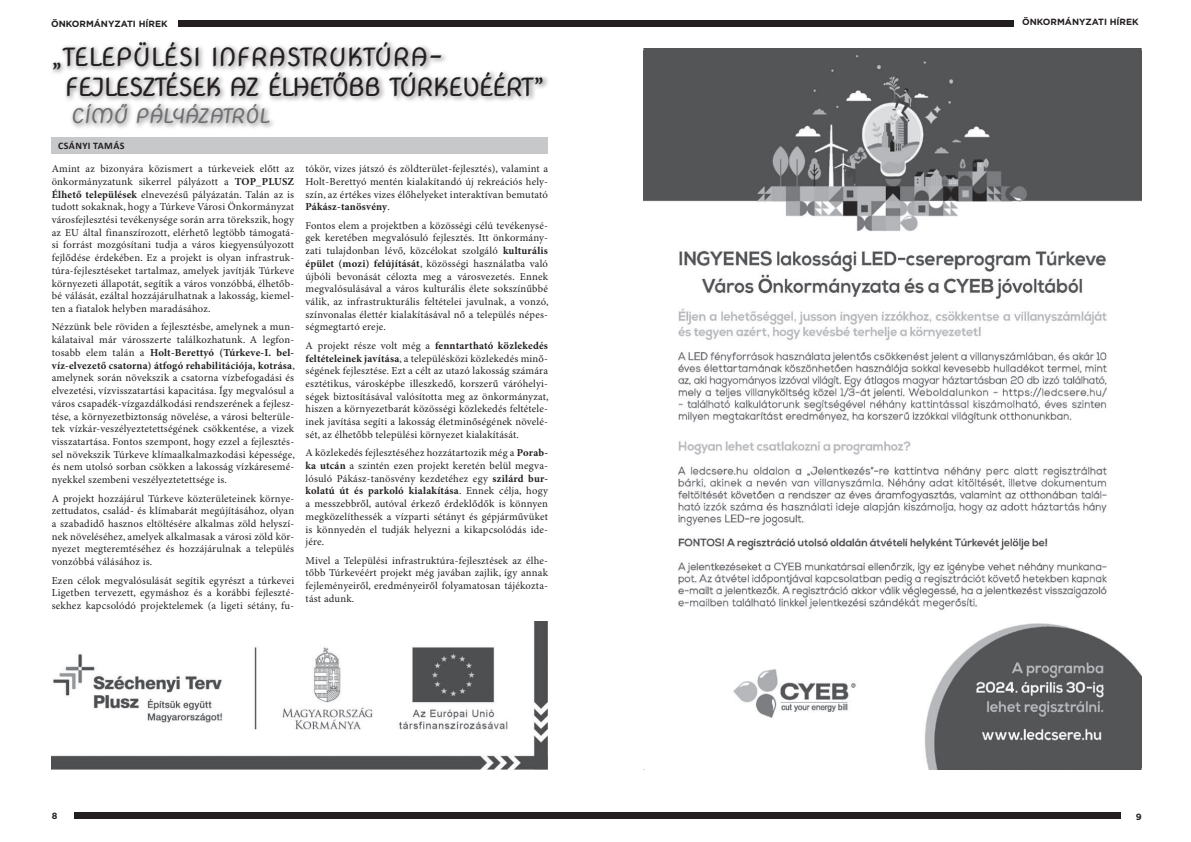
<style>
.page{position:relative;width:1191px;height:842px;background:#fff}
.page>*{position:absolute;margin:0;border:0;box-sizing:border-box;transform-origin:0 0}
.t1{font:25px/30px "Nova Oval";letter-spacing:-.04em;color:#231f20}
.t2{font:20px "Nova Oval";color:#6d6e71}
.t3{font:10.6px/12.7px "Minion Pro";letter-spacing:.02em;color:#231f20;text-align:justify}
.t4{font:700 10px "Calibri";letter-spacing:.04em;color:#231f20}
.t5{font:700 9px "Gotham";color:#231f20}
.s1{font-weight:700}
</style>
<div class="page">
<div style="left:74px;top:812px;width:521px;height:7px;background:#231f20"></div>
<div style="left:595px;top:812px;width:525px;height:7px;background:#231f20"></div>
<div style="left:181px;top:20px;width:825px;height:6px;background:#231f20"></div>
<div style="left:51px;top:137px;width:496px;height:17px;background:#c7c8ca"></div>
<div style="left:50px;top:39px;width:500px;height:91px;background:#231f20;opacity:.36"></div>
<img style="left:52px;top:621px;width:495px;height:149px">
<img style="left:643px;top:49px;width:498px;height:721px">
<p class="t5" style="left:51px;top:18px;width:118px">ÖNKORMÁNYZATI HÍREK</p>
<p class="t5" style="left:1022px;top:17px;width:118px">ÖNKORMÁNYZATI HÍREK</p>
<h1 class="t1" style="left:65px;top:41px;width:481px;text-indent:-14px">„TELEPÜLÉSI INFRASTRUKTÚRA-<br>FEJLESZTÉSEK AZ ÉLHETŐBB TÚRKEVÉÉRT”</h1>
<h2 class="t2" style="left:71px;top:103px;width:203px">CÍMŰ PÁLYÁZATRÓL</h2>
<p class="t4" style="left:58px;top:140px;width:68px">CSÁNYI TAMÁS</p>
<p class="t3" style="left:52px;top:163px;width:244px">Amint az bizonyára közismert a túrkeveiek előtt az önkormányzatunk sikerrel pályázott a <span class="s1">TOP_PLUSZ Élhető települések</span> elnevezésű pályázatán. Talán az is tudott sokaknak, hogy a Túrkeve Városi Önkormányzat városfejlesztési tevékenysége során arra törekszik, hogy az EU által finanszírozott, elérhető legtöbb támogatá&shy;si forrást mozgósítani tudja a város kiegyensúlyozott fejlődése érdekében. Ez a projekt is olyan infrastruk&shy;túra-fejlesztéseket tartalmaz, amelyek javítják Túrkeve környezeti állapotát, segítik a város vonzóbbá, élhetőb&shy;bé válását, ezáltal hozzájárulhatnak a lakosság, kiemel&shy;ten a fiatalok helyben maradásához.</p>
<p class="t3" style="left:52px;top:321px;width:244px">Nézzünk bele röviden a fejlesztésbe, amelynek a mun&shy;kálataival már városszerte találkozhatunk. A legfon&shy;tosabb elem talán a <span class="s1">Holt-Berettyó (Túrkeve-I. bel&shy;víz-elvezető csatorna) átfogó rehabilitációja, kotrása</span>, amelynek során növekszik a csatorna vízbefogadási és elvezetési, vízvisszatartási kapacitása. Így megvalósul a város csapadék-vízgazdálkodási rendszerének a fejlesz&shy;tése, a környezetbiztonság növelése, a városi belterüle&shy;tek vízkár-veszélyeztetettségének csökkentése, a vizek visszatartása. Fontos szempont, hogy ezzel a fejlesztés&shy;sel növekszik Túrkeve klímaalkalmazkodási képessége, és nem utolsó sorban csökken a lakosság vízkáresemé&shy;nyekkel szembeni veszélyeztetettsége is.</p>
<p class="t3" style="left:52px;top:492px;width:244px">A projekt hozzájárul Túrkeve közterületeinek környe&shy;zettudatos, család- és klímabarát megújításához, olyan a szabadidő hasznos eltöltésére alkalmas zöld helyszí&shy;nek növeléséhez, amelyek alkalmasak a városi zöld kör&shy;nyezet megteremtéséhez és hozzájárulnak a település vonzóbbá válásához is.</p>
<p class="t3" style="left:52px;top:574px;width:244px">Ezen célok megvalósulását segítik egyrészt a túrkevei Ligetben tervezett, egymáshoz és a korábbi fejleszté&shy;sekhez kapcsolódó projektelemek (a ligeti sétány, fu-</p>
<p class="t3" style="left:305px;top:163px;width:244px">tókör, vizes játszó és zöldterület-fejlesztés), valamint a Holt-Berettyó mentén kialakítandó új rekreációs hely&shy;szín, az értékes vizes élőhelyeket interaktívan bemutató <span class="s1">Pákász-tanösvény</span>.</p>
<p class="t3" style="left:305px;top:219px;width:244px">Fontos elem a projektben a közösségi célú tevékenysé&shy;gek keretében megvalósuló fejlesztés. Itt önkormány&shy;zati tulajdonban lévő, közcélokat szolgáló <span class="s1">kulturális épület (mozi) felújítását</span>, közösségi használatba való újbóli bevonását célozta meg a városvezetés. Ennek megvalósulásával a város kulturális élete sokszínűbbé válik, az infrastrukturális feltételei javulnak, a vonzó, színvonalas élettér kialakításával nő a település népes&shy;ségmegtartó ereje.</p>
<p class="t3" style="left:305px;top:339px;width:244px">A projekt része volt még a <span class="s1">fenntartható közlekedés feltételeinek javítása</span>, a településközi közlekedés minő&shy;ségének fejlesztése. Ezt a célt az utazó lakosság számára esztétikus, városképbe illeszkedő, korszerű váróhelyi&shy;ségek biztosításával valósította meg az önkormányzat, hiszen a környezetbarát közösségi közlekedés feltétele&shy;inek javítása segíti a lakosság életminőségének növelé&shy;sét, az élhetőbb települési környezet kialakítását.</p>
<p class="t3" style="left:305px;top:447px;width:244px">A közlekedés fejlesztéséhez hozzátartozik még a <span class="s1">Porab&shy;ka utcán</span> a szintén ezen projekt keretén belül megva&shy;lósuló Pákász-tanösvény kezdetéhez egy <span class="s1">szilárd bur&shy;kolatú út és parkoló kialakítása</span>. Ennek célja, hogy a messzebbről, autóval érkező érdeklődők is könnyen megközelíthessék a vízparti sétányt és gépjárművüket is könnyedén el tudják helyezni a kikapcsolódás ide&shy;jére.</p>
<p class="t3" style="left:305px;top:554px;width:244px">Mivel a Települési infrastruktúra-fejlesztések az élhe&shy;tőbb Túrkevéért projekt még javában zajlik, így annak fejleményeiről, eredményeiről folyamatosan tájékozta&shy;tást adunk.</p>
<p class="t5" style="left:52px;top:811px;width:7px">8</p>
<p class="t5" style="left:1136px;top:811px;width:7px">9</p>
</div>
